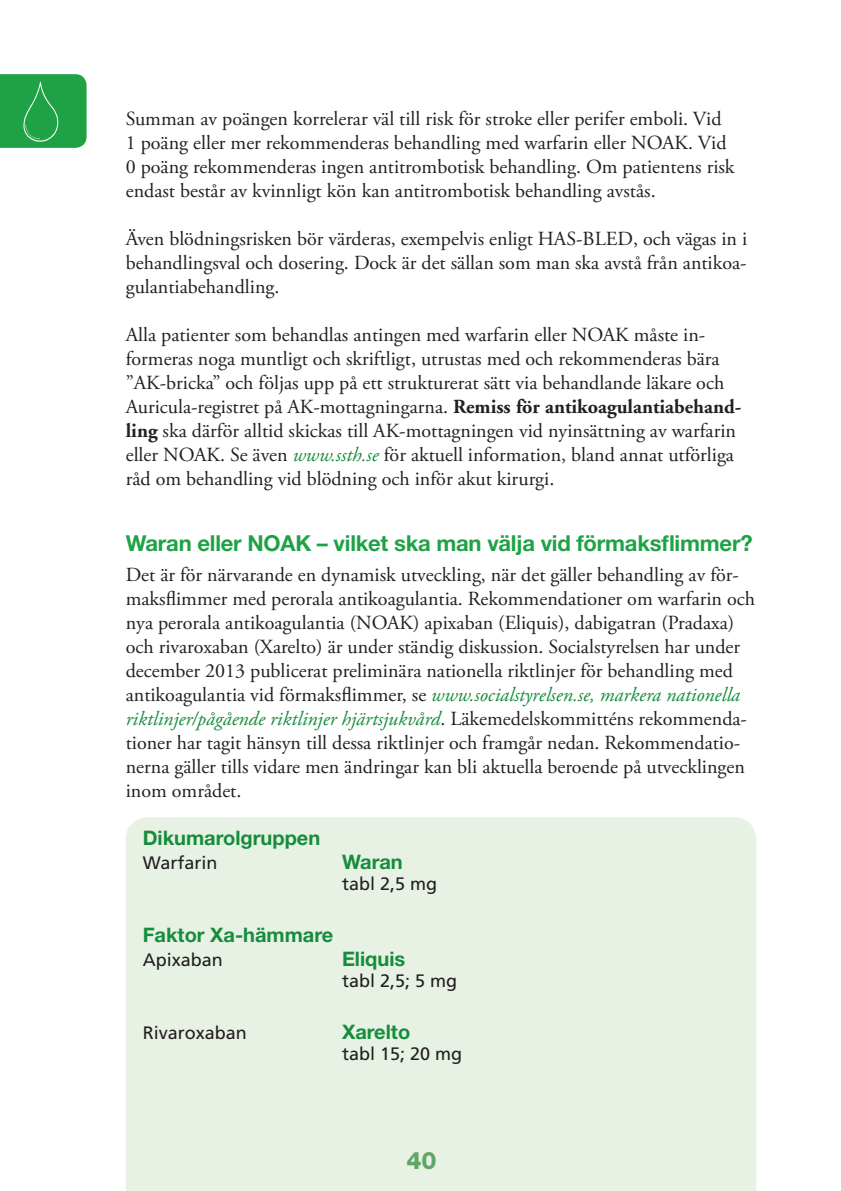
<style>
.page{position:relative;width:841px;height:1191px;background:#fff}
.page>*{position:absolute;margin:0;border:0;box-sizing:border-box;transform-origin:0 0}
.t1{font:800 24px "Helvetica Neue";color:#61a667}
.t2{font:700 22px "Helvetica Neue";letter-spacing:-.01em;color:#1fa245}
.t3{font:20px/24px "Adobe Garamond Pro";color:#231f20}
.t4{font:700 20px "Helvetica Neue";color:#168d3b}
.t5{font:18px "Frutiger";color:#231f20}
.s1{font-family:"Adobe Garamond";font-weight:700}
.s2{font-style:italic;color:#168d3b}
</style>
<div class="page">
<div style="left:0;top:74px;width:86px;height:74px;background:#1fa245"></div>
<img style="left:16px;top:76px;width:55px;height:72px">
<div style="left:126px;top:817px;width:629px;height:373px;background:#e7f2e5"></div>
<p class="t3" style="left:126px;top:107px;width:610px">Summan av poängen korrelerar väl till risk för stroke eller perifer emboli. Vid 1 poäng eller mer rekommenderas behandling med warfarin eller NOAK. Vid 0 poäng rekommenderas ingen antitrombotisk behandling. Om patientens risk endast består av kvinnligt kön kan antitrombotisk behandling avstås.</p>
<p class="t3" style="left:126px;top:227px;width:622px;text-align:justify">Även blödningsrisken bör värderas, exempelvis enligt HAS-BLED, och vägas in i behandlingsval och dosering. Dock är det sällan som man ska avstå från antikoa&shy;gulantiabehandling.</p>
<p class="t3" style="left:126px;top:323px;width:616px">Alla patienter som behandlas antingen med warfarin eller NOAK måste in&shy;formeras noga muntligt och skriftligt, utrustas med och rekommenderas bära ”AK-bricka” och följas upp på ett strukturerat sätt via behandlande läkare och Auricula-registret på AK-mottagningarna. <span class="s1">Remiss för antikoagulantiabehand&shy;ling</span> ska därför alltid skickas till AK-mottagningen vid nyinsättning av warfarin eller NOAK. Se även <span class="s2">www.ssth.se</span> för aktuell information, bland annat utförliga råd om behandling vid blödning och inför akut kirurgi.</p>
<p class="t2" style="left:126px;top:529px;width:628px">Waran eller NOAK – vilket ska man välja vid förmaksflimmer?</p>
<p class="t3" style="left:126px;top:563px;width:630px">Det är för närvarande en dynamisk utveckling, när det gäller behandling av för&shy;maksflimmer med perorala antikoagulantia. Rekommendationer om warfarin och nya perorala antikoagulantia (NOAK) apixaban (Eliquis), dabigatran (Pradaxa) och rivaroxaban (Xarelto) är under ständig diskussion. Socialstyrelsen har under december 2013 publicerat preliminära nationella riktlinjer för behandling med antikoagulantia vid förmaksflimmer, se <span class="s2">www.socialstyrelsen.se, markera nationella riktlinjer/pågående riktlinjer hjärtsjukvård</span>. Läkemedelskommitténs rekommenda&shy;tioner har tagit hänsyn till dessa riktlinjer och framgår nedan. Rekommendatio&shy;nerna gäller tills vidare men ändringar kan bli aktuella beroende på utvecklingen inom området.</p>
<p class="t4" style="left:143px;top:825px;width:179px">Dikumarolgruppen</p>
<p class="t5" style="left:143px;top:852px;width:76px">Warfarin</p>
<p class="t4" style="left:342px;top:849px;width:62px">Waran</p>
<p class="t5" style="left:342px;top:873px;width:97px">tabl 2,5 mg</p>
<p class="t4" style="left:143px;top:922px;width:192px">Faktor Xa-hämmare</p>
<p class="t5" style="left:143px;top:948px;width:82px">Apixaban</p>
<p class="t4" style="left:342px;top:946px;width:65px">Eliquis</p>
<p class="t5" style="left:342px;top:970px;width:117px">tabl 2,5; 5 mg</p>
<p class="t5" style="left:143px;top:1021px;width:106px">Rivaroxaban</p>
<p class="t4" style="left:342px;top:1019px;width:70px">Xarelto</p>
<p class="t5" style="left:342px;top:1043px;width:122px">tabl 15; 20 mg</p>
<p class="t1" style="left:406px;top:1145px;width:32px">40</p>
</div>
